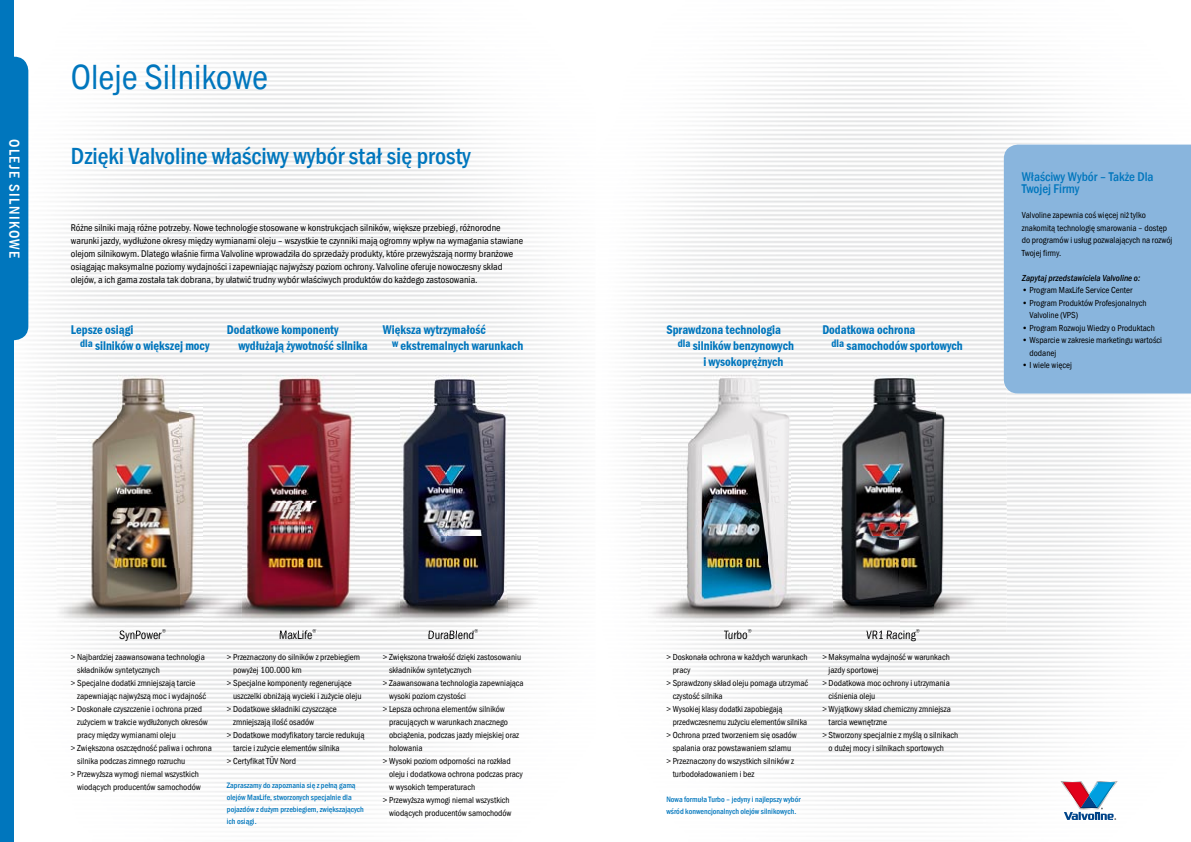
<style>
.page{position:relative;width:1191px;height:842px;background:#fff}
.page>*{position:absolute;margin:0;border:0;box-sizing:border-box;transform-origin:0 0}
.t1{font:36px "Franklin Got URWT Boo Con";color:#0076bd}
.t2{font:24px "Franklin Got URWT Med Con";color:#0076bd}
.t3{font:15px "Franklin Got URWT Med Con";letter-spacing:.1em;color:#fff}
.t4{font:13px/16px "Franklin Got URWT Dem Con";color:#0076bd;scale:.95 1}
.t5{font:13px/12.5px "Franklin Got URWT Med Con";color:#0076bd}
.t6{font:12px "Franklin Got URWT Boo Con";color:#000}
.t7{font:10px/13px "Franklin Got URWT Boo Con";color:#000}
.t8{font:9px/12.5px "Franklin Got URWT Boo Con";color:#000}
.t9{font:9px "Franklin Got URWT Med Con Ita";color:#000}
.t10{font:8px/12px "Franklin Got URWT Med Con";color:#0076bd}
</style>
<div class="page">
<img style="left:14px;top:27px;width:1177px;height:792px">
<svg style="left:1060px;top:781px;width:57px;height:39px"></svg>
<div style="left:1003px;top:145px;width:188px;height:249px;background:#89b5dd"></div>
<div style="left:0;top:0;width:14px;height:842px;background:#0076bd"></div>
<div style="left:0;top:57px;width:28px;height:283px;background:#0076bd;border-radius:14px"></div>
<img style="left:241px;top:375px;width:115px;height:258px">
<img style="left:280px;top:630px;width:32px;height:3px">
<svg style="left:312px;top:629px;width:4px;height:4px"></svg>
<img style="left:56px;top:375px;width:123px;height:258px">
<img style="left:179px;top:375px;width:24px;height:32px">
<img style="left:179px;top:407px;width:24px;height:226px">
<img style="left:119px;top:630px;width:43px;height:3px">
<svg style="left:162px;top:629px;width:4px;height:4px"></svg>
<img style="left:203px;top:375px;width:38px;height:258px">
<img style="left:400px;top:375px;width:108px;height:32px">
<img style="left:508px;top:375px;width:30px;height:258px">
<img style="left:400px;top:407px;width:108px;height:226px">
<img style="left:429px;top:631px;width:44px;height:2px">
<svg style="left:474px;top:629px;width:4px;height:4px"></svg>
<img style="left:356px;top:375px;width:44px;height:258px">
<img style="left:641px;top:375px;width:150px;height:258px">
<img style="left:724px;top:631px;width:23px;height:2px">
<svg style="left:748px;top:629px;width:3px;height:4px"></svg>
<img style="left:832px;top:375px;width:103px;height:32px">
<img style="left:935px;top:375px;width:71px;height:258px">
<img style="left:832px;top:407px;width:103px;height:226px">
<svg style="left:1003px;top:375px;width:3px;height:13px"></svg>
<img style="left:866px;top:630px;width:50px;height:3px">
<svg style="left:916px;top:629px;width:3px;height:4px"></svg>
<img style="left:791px;top:375px;width:41px;height:258px">
<h3 class="t3" style="left:24px;top:139px;width:121px;rotate:90deg">OLEJE SILNIKOWE</h3>
<h1 class="t1" style="left:71px;top:54px;width:199px">Oleje Silnikowe</h1>
<h2 class="t2" style="left:71px;top:140px;width:401px">Dzięki Valvoline właściwy wybór stał się prosty</h2>
<p class="t7" style="left:71px;top:221px;width:454px">Różne silniki mają różne potrzeby. Nowe technologie stosowane w konstrukcjach silników, większe przebiegi, różnorodne warunki jazdy, wydłużone okresy między wymianami oleju – wszystkie te czynniki mają ogromny wpływ na wymagania stawiane olejom silnikowym. Dlatego właśnie firma Valvoline wprowadziła do sprzedaży produkty, które przewyższają normy branżowe osiągając maksymalne poziomy wydajności i zapewniając najwyższy poziom ochrony. Valvoline oferuje nowoczesny skład olejów, a ich gama została tak dobrana, by ułatwić trudny wybór właściwych produktów do każdego zastosowania.</p>
<h3 class="t4" style="left:80px;top:321px;width:138px;text-indent:-9px">Lepsze osiągi<br><sup>dla</sup> silników o większej mocy</h3>
<h3 class="t4" style="left:238px;top:321px;width:138px;text-indent:-12px">Dodatkowe komponenty wydłużają żywotność silnika</h3>
<h3 class="t4" style="left:392px;top:321px;width:140px;text-indent:-9px">Większa wytrzymałość<br><sup>w</sup> ekstremalnych warunkach</h3>
<h3 class="t4" style="left:666px;top:321px;width:122px">Sprawdzona technologia</h3>
<h3 class="t4" style="left:678px;top:337px;width:124px"><sup>dla</sup> silników benzynowych</h3>
<h3 class="t4" style="left:703px;top:353px;width:86px">i wysokoprężnych</h3>
<h3 class="t4" style="left:831px;top:321px;width:140px;text-indent:-9px">Dodatkowa ochrona<br><sup>dla</sup> samochodów sportowych</h3>
<h3 class="t5" style="left:1021px;top:170px;width:133px">Właściwy Wybór – Także Dla<br>Twojej Firmy</h3>
<p class="t8" style="left:1021px;top:209px;width:152px">Valvoline zapewnia coś więcej niż tylko znakomitą technologię smarowania – dostęp do programów i usług pozwalających na rozwój Twojej firmy.</p>
<p class="t9" style="left:1021px;top:273px;width:120px">Zapytaj przedstawiciela Valvoline o:</p>
<p class="t8" style="left:1021px;top:284px;width:112px">• Program MaxLife Service Center</p>
<p class="t8" style="left:1029px;top:296px;width:119px;text-indent:-8px">• Program Produktów Profesjonalnych<br>Valvoline (VPS)</p>
<p class="t8" style="left:1021px;top:321px;width:134px">• Program Rozwoju Wiedzy o Produktach</p>
<p class="t8" style="left:1029px;top:334px;width:134px;text-indent:-8px">• Wsparcie w zakresie marketingu wartości dodanej</p>
<p class="t8" style="left:1021px;top:359px;width:52px">• I wiele więcej</p>
<h3 class="t6" style="left:119px;top:627px;width:44px">SynPower</h3>
<h3 class="t6" style="left:279px;top:627px;width:35px">MaxLife</h3>
<h3 class="t6" style="left:428px;top:627px;width:48px">DuraBlend</h3>
<p class="t8" style="left:71px;top:651px;width:135px">&gt; Najbardziej zaawansowana technologia</p>
<p class="t8" style="left:77px;top:664px;width:84px">składników syntetycznych</p>
<p class="t8" style="left:71px;top:677px;width:126px">&gt; Specjalne dodatki zmniejszają tarcie</p>
<p class="t8" style="left:77px;top:690px;width:130px">zapewniając najwyższą moc i wydajność</p>
<p class="t8" style="left:71px;top:703px;width:133px">&gt; Doskonałe czyszczenie i ochrona przed</p>
<p class="t8" style="left:77px;top:716px;width:132px">zużyciem w trakcie wydłużonych okresów</p>
<p class="t8" style="left:77px;top:729px;width:100px">pracy między wymianami oleju</p>
<p class="t8" style="left:71px;top:742px;width:142px">&gt; Zwiększona oszczędność paliwa i ochrona</p>
<p class="t8" style="left:77px;top:755px;width:110px">silnika podczas zimnego rozruchu</p>
<p class="t8" style="left:71px;top:768px;width:129px">&gt; Przewyższa wymogi niemal wszystkich</p>
<p class="t8" style="left:77px;top:781px;width:125px">wiodących producentów samochodów</p>
<p class="t8" style="left:227px;top:651px;width:135px">&gt; Przeznaczony do silników z przebiegiem</p>
<p class="t8" style="left:233px;top:664px;width:70px">powyżej 100.000 km</p>
<p class="t8" style="left:227px;top:677px;width:127px">&gt; Specjalne komponenty regenerujące</p>
<p class="t8" style="left:233px;top:690px;width:130px">uszczelki obniżają wycieki i zużycie oleju</p>
<p class="t8" style="left:227px;top:703px;width:112px">&gt; Dodatkowe składniki czyszczące</p>
<p class="t8" style="left:233px;top:716px;width:83px">zmniejszają ilość osadów</p>
<p class="t8" style="left:227px;top:729px;width:139px">&gt; Dodatkowe modyfikatory tarcie redukują</p>
<p class="t8" style="left:233px;top:742px;width:108px">tarcie i zużycie elementów silnika</p>
<p class="t8" style="left:227px;top:755px;width:71px">&gt; Certyfikat TÜV Nord</p>
<p class="t10" style="left:227px;top:779px;width:139px">Zapraszamy do zapoznania się z pełną gamą olejów MaxLife, stworzonych specjalnie dla pojazdów z dużym przebiegiem, zwiększających ich osiągi.</p>
<p class="t8" style="left:383px;top:651px;width:140px">&gt; Zwiększona trwałość dzięki zastosowaniu</p>
<p class="t8" style="left:389px;top:664px;width:84px">składników syntetycznych</p>
<p class="t8" style="left:383px;top:677px;width:142px">&gt; Zaawansowana technologia zapewniająca</p>
<p class="t8" style="left:389px;top:690px;width:78px">wysoki poziom czystości</p>
<p class="t8" style="left:383px;top:703px;width:124px">&gt; Lepsza ochrona elementów silników</p>
<p class="t8" style="left:389px;top:716px;width:120px">pracujących w warunkach znacznego</p>
<p class="t8" style="left:389px;top:729px;width:131px">obciążenia, podczas jazdy miejskiej oraz</p>
<p class="t8" style="left:389px;top:742px;width:35px">holowania</p>
<p class="t8" style="left:383px;top:755px;width:129px">&gt; Wysoki poziom odporności na rozkład</p>
<p class="t8" style="left:389px;top:768px;width:135px">oleju i dodatkowa ochrona podczas pracy</p>
<p class="t8" style="left:389px;top:781px;width:88px">w wysokich temperaturach</p>
<p class="t8" style="left:383px;top:794px;width:128px">&gt; Przewyższa wymogi niemal wszystkich</p>
<p class="t8" style="left:389px;top:807px;width:124px">wiodących producentów samochodów</p>
<h3 class="t6" style="left:724px;top:627px;width:25px">Turbo</h3>
<h3 class="t6" style="left:866px;top:627px;width:51px">VR1 Racing</h3>
<p class="t8" style="left:666px;top:651px;width:143px">&gt; Doskonała ochrona w każdych warunkach</p>
<p class="t8" style="left:672px;top:664px;width:19px">pracy</p>
<p class="t8" style="left:666px;top:677px;width:143px">&gt; Sprawdzony skład oleju pomaga utrzymać</p>
<p class="t8" style="left:672px;top:690px;width:52px">czystość silnika</p>
<p class="t8" style="left:666px;top:703px;width:118px">&gt; Wysokiej klasy dodatki zapobiegają</p>
<p class="t8" style="left:672px;top:716px;width:136px">przedwczesnemu zużyciu elementów silnika</p>
<p class="t8" style="left:666px;top:729px;width:132px">&gt; Ochrona przed tworzeniem się osadów</p>
<p class="t8" style="left:672px;top:742px;width:120px">spalania oraz powstawaniem szlamu</p>
<p class="t8" style="left:666px;top:755px;width:129px">&gt; Przeznaczony do wszystkich silników z</p>
<p class="t8" style="left:672px;top:768px;width:83px">turbodoładowaniem i bez</p>
<p class="t10" style="left:666px;top:793px;width:136px">Nowa formuła Turbo – jedyny i najlepszy wybór wśród konwencjonalnych olejów silnikowych.</p>
<p class="t8" style="left:822px;top:651px;width:129px">&gt; Maksymalna wydajność w warunkach</p>
<p class="t8" style="left:828px;top:664px;width:52px">jazdy sportowej</p>
<p class="t8" style="left:822px;top:677px;width:129px">&gt; Dodatkowa moc ochrony i utrzymania</p>
<p class="t8" style="left:828px;top:690px;width:48px">ciśnienia oleju</p>
<p class="t8" style="left:822px;top:703px;width:130px">&gt; Wyjątkowy skład chemiczny zmniejsza</p>
<p class="t8" style="left:828px;top:716px;width:60px">tarcia wewnętrzne</p>
<p class="t8" style="left:822px;top:729px;width:137px">&gt; Stworzony specjalnie z myślą o silnikach</p>
<p class="t8" style="left:828px;top:742px;width:117px">o dużej mocy i silnikach sportowych</p>
</div>
